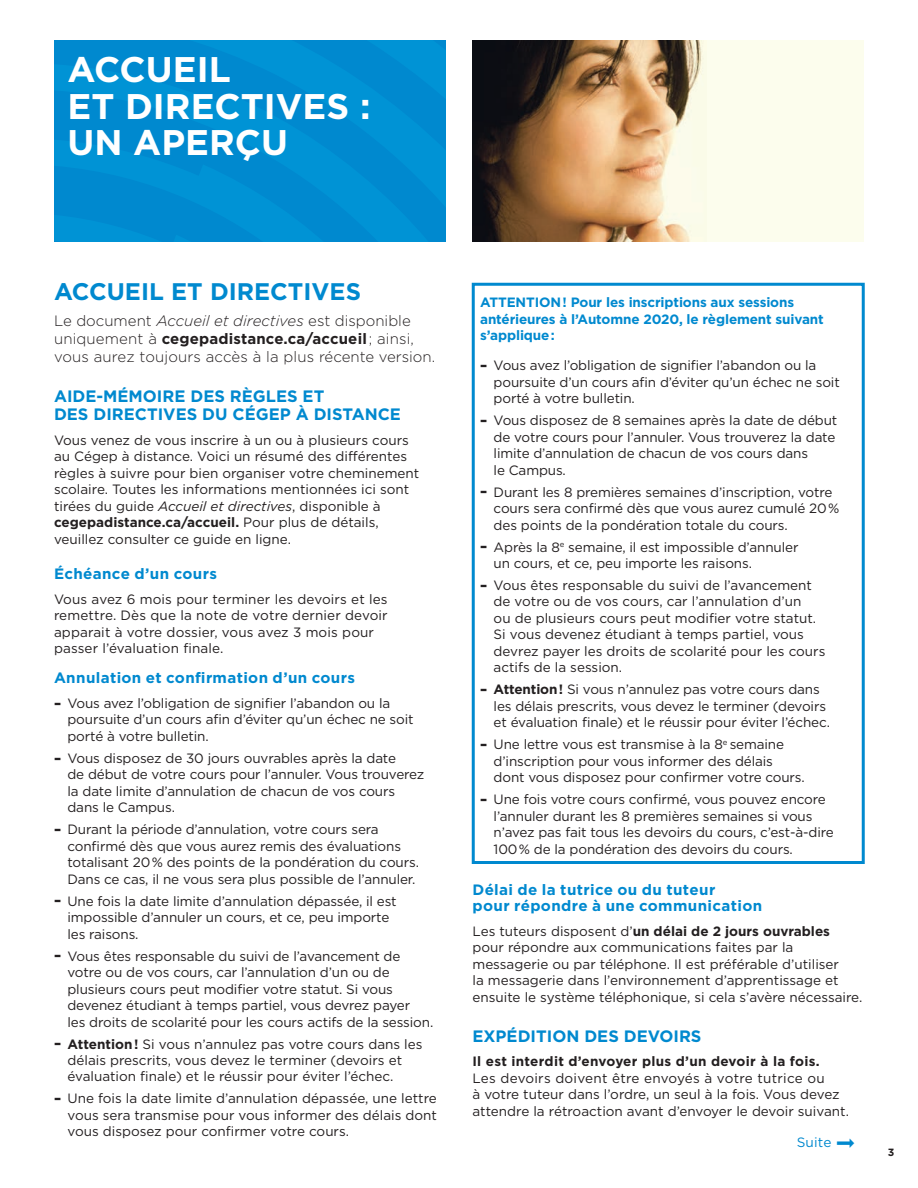
<style>
.page{position:relative;width:918px;height:1188px;background:#fff}
.page>*{position:absolute;margin:0;border:0;box-sizing:border-box;transform-origin:0 0}
.t1{font:700 35.7px/36px "Gotham";color:#fff}
._1-sous-titre{font:700 24px "Gotham";color:#0089cf}
._1-sous-titre-2{font:700 16.5px/18px "Gotham";color:#0089cf}
.t2{font:300 15px/18px "Gotham";color:#231f20}
.Sous-sous-titre-co{font:700 15px/16.5px "Gotham";letter-spacing:.025em;color:#0089cf}
.t3{font:13.5px/16.5px "Gotham";letter-spacing:-.01em;color:#231f20}
.t4{font:13.5px/16.5px "Gotham";letter-spacing:.01em;color:#231f20}
.t5{font:700 13.5px/16.5px "Gotham";letter-spacing:-.01em;color:#0089cf}
.t6{font:13.5px "Gotham";letter-spacing:.01em;color:#0089cf}
.t7{font:700 10.5px "Gotham";color:#231f20}
.s1{font-style:italic}
.s2{font-weight:700}
.s3{font-weight:700;font-size:16.2px}
</style>
<div class="page">
<svg style="left:54px;top:40px;width:392px;height:202px;background:#008dd1"></svg>
<div style="left:472px;top:40px;width:392px;height:202px;background:#fcfded"></div>
<img style="left:472px;top:40px;width:231px;height:202px">
<div style="left:472px;top:283px;width:393px;height:581px;border:3px solid #0089cf"></div>
<p class="t1" style="left:67px;top:52px;width:305px">ACCUEIL<br>ET DIRECTIVES :<br>UN APERÇU</p>
<p class="_1-sous-titre" style="left:54px;top:277px;width:309px">ACCUEIL ET DIRECTIVES</p>
<p class="t2" style="left:54px;top:312px;width:383px">Le document <span class="s1">Accueil et directives</span> est disponible uniquement à <span class="s2">cegepadistance.ca/accueil</span>; ainsi, vous aurez toujours accès à la plus récente version.</p>
<p class="_1-sous-titre-2" style="left:54px;top:387px;width:349px">AIDE-MÉMOIRE DES RÈGLES ET<br>DES DIRECTIVES DU CÉGEP À DISTANCE</p>
<p class="t3" style="left:54px;top:432px;width:367px">Vous venez de vous inscrire à un ou à plusieurs cours au Cégep à distance. Voici un résumé des différentes règles à suivre pour bien organiser votre cheminement scolaire. Toutes les informations mentionnées ici sont tirées du guide <span class="s1">Accueil et directives</span>, disponible à <span class="s2">cegepadistance.ca/accueil.</span> Pour plus de détails, veuillez consulter ce guide en ligne.</p>
<p class="Sous-sous-titre-co" style="left:54px;top:566px;width:164px">Échéance d’un cours</p>
<p class="t4" style="left:54px;top:591px;width:335px">Vous avez 6 mois pour terminer les devoirs et les remettre. Dès que la note de votre dernier devoir apparait à votre dossier, vous avez 3 mois pour passer l’évaluation finale.</p>
<p class="Sous-sous-titre-co" style="left:54px;top:670px;width:303px">Annulation et confirmation d’un cours</p>
<p class="t3" style="left:68px;top:695px;width:348px;text-indent:-14px"><span class="s3">–</span> Vous avez l’obligation de signifier l’abandon ou la poursuite d’un cours afin d’éviter qu’un échec ne soit porté à votre bulletin.</p>
<p class="t3" style="left:67px;top:750px;width:358px;text-indent:-13px"><span class="s3">–</span> Vous disposez de 30 jours ouvrables après la date<br>de début de votre cours pour l’annuler. Vous trouverez la date limite d’annulation de chacun de vos cours dans le Campus.</p>
<p class="t3" style="left:68px;top:821px;width:353px;text-indent:-14px"><span class="s3">–</span> Durant la période d’annulation, votre cours sera confirmé dès que vous aurez remis des évaluations totalisant 20% des points de la pondération du cours.<br>Dans ce cas, il ne vous sera plus possible de l’annuler.</p>
<p class="t3" style="left:68px;top:893px;width:331px;text-indent:-14px"><span class="s3">–</span> Une fois la date limite d’annulation dépassée, il est impossible d’annuler un cours, et ce, peu importe les raisons.</p>
<p class="t3" style="left:68px;top:947px;width:367px;text-indent:-14px"><span class="s3">–</span> Vous êtes responsable du suivi de l’avancement de votre ou de vos cours, car l’annulation d’un ou de plusieurs cours peut modifier votre statut. Si vous devenez étudiant à temps partiel, vous devrez payer<br>les droits de scolarité pour les cours actifs de la session.</p>
<p class="t3" style="left:67px;top:1035px;width:357px;text-indent:-13px"><span class="s3">–</span> <span class="s2">Attention!</span> Si vous n’annulez pas votre cours dans les délais prescrits, vous devez le terminer (devoirs et évaluation finale) et le réussir pour éviter l’échec.</p>
<p class="t3" style="left:68px;top:1090px;width:371px;text-align:justify;text-indent:-14px"><span class="s3">–</span> Une fois la date limite d’annulation dépassée, une lettre vous sera transmise pour vous informer des délais dont vous disposez pour confirmer votre cours.</p>
<p class="t5" style="left:480px;top:294px;width:345px">ATTENTION! Pour les inscriptions aux sessions antérieures à l’Automne 2020, le règlement suivant s’applique:</p>
<p class="t3" style="left:494px;top:357px;width:348px;text-indent:-14px"><span class="s3">–</span> Vous avez l’obligation de signifier l’abandon ou la poursuite d’un cours afin d’éviter qu’un échec ne soit porté à votre bulletin.</p>
<p class="t3" style="left:494px;top:412px;width:345px;text-indent:-13px"><span class="s3">–</span> Vous disposez de 8 semaines après la date de début de votre cours pour l’annuler. Vous trouverez la date limite d’annulation de chacun de vos cours dans<br>le Campus.</p>
<p class="t3" style="left:494px;top:484px;width:347px;text-indent:-14px"><span class="s3">–</span> Durant les 8 premières semaines d’inscription, votre cours sera confirmé dès que vous aurez cumulé 20% des points de la pondération totale du cours.</p>
<p class="t3" style="left:494px;top:538px;width:306px;text-indent:-14px"><span class="s3">–</span> Après la 8<sup>e</sup> semaine, il est impossible d’annuler un cours, et ce, peu importe les raisons.</p>
<p class="t3" style="left:494px;top:577px;width:333px;text-indent:-13px"><span class="s3">–</span> Vous êtes responsable du suivi de l’avancement de votre ou de vos cours, car l’annulation d’un<br>ou de plusieurs cours peut modifier votre statut.<br>Si vous devenez étudiant à temps partiel, vous devrez payer les droits de scolarité pour les cours actifs de la session.</p>
<p class="t3" style="left:494px;top:681px;width:338px;text-indent:-13px"><span class="s3">–</span> <span class="s2">Attention!</span> Si vous n’annulez pas votre cours dans les délais prescrits, vous devez le terminer (devoirs et évaluation finale) et le réussir pour éviter l’échec.</p>
<p class="t3" style="left:494px;top:736px;width:313px;text-indent:-14px"><span class="s3">–</span> Une lettre vous est transmise à la 8<sup>e</sup> semaine d’inscription pour vous informer des délais dont vous disposez pour confirmer votre cours.</p>
<p class="t3" style="left:494px;top:791px;width:342px;text-indent:-14px"><span class="s3">–</span> Une fois votre cours confirmé, vous pouvez encore l’annuler durant les 8 premières semaines si vous n’avez pas fait tous les devoirs du cours, c’est-à-dire 100% de la pondération des devoirs du cours.</p>
<p class="Sous-sous-titre-co" style="left:472px;top:881px;width:291px">Délai de la tutrice ou du tuteur<br>pour répondre à une communication</p>
<p class="t3" style="left:472px;top:923px;width:391px">Les tuteurs disposent d’<span class="s2">un délai de 2 jours ouvrables </span>pour répondre aux communications faites par la messagerie ou par téléphone. Il est préférable d’utiliser<br>la messagerie dans l’environnement d’apprentissage et ensuite le système téléphonique, si cela s’avère nécessaire.</p>
<p class="_1-sous-titre-2" style="left:472px;top:1027px;width:231px">EXPÉDITION DES DEVOIRS</p>
<p class="t3" style="left:472px;top:1053px;width:378px"><span class="s2">Il est interdit d’envoyer plus d’un devoir à la fois.<br></span>Les devoirs doivent être envoyés à votre tutrice ou<br>à votre tuteur dans l’ordre, un seul à la fois. Vous devez attendre la rétroaction avant d’envoyer le devoir suivant.</p>
<p class="t6" style="left:797px;top:1134px;width:36px">Suite</p>
<p class="t7" style="left:888px;top:1146px;width:8px">3</p>
</div>
